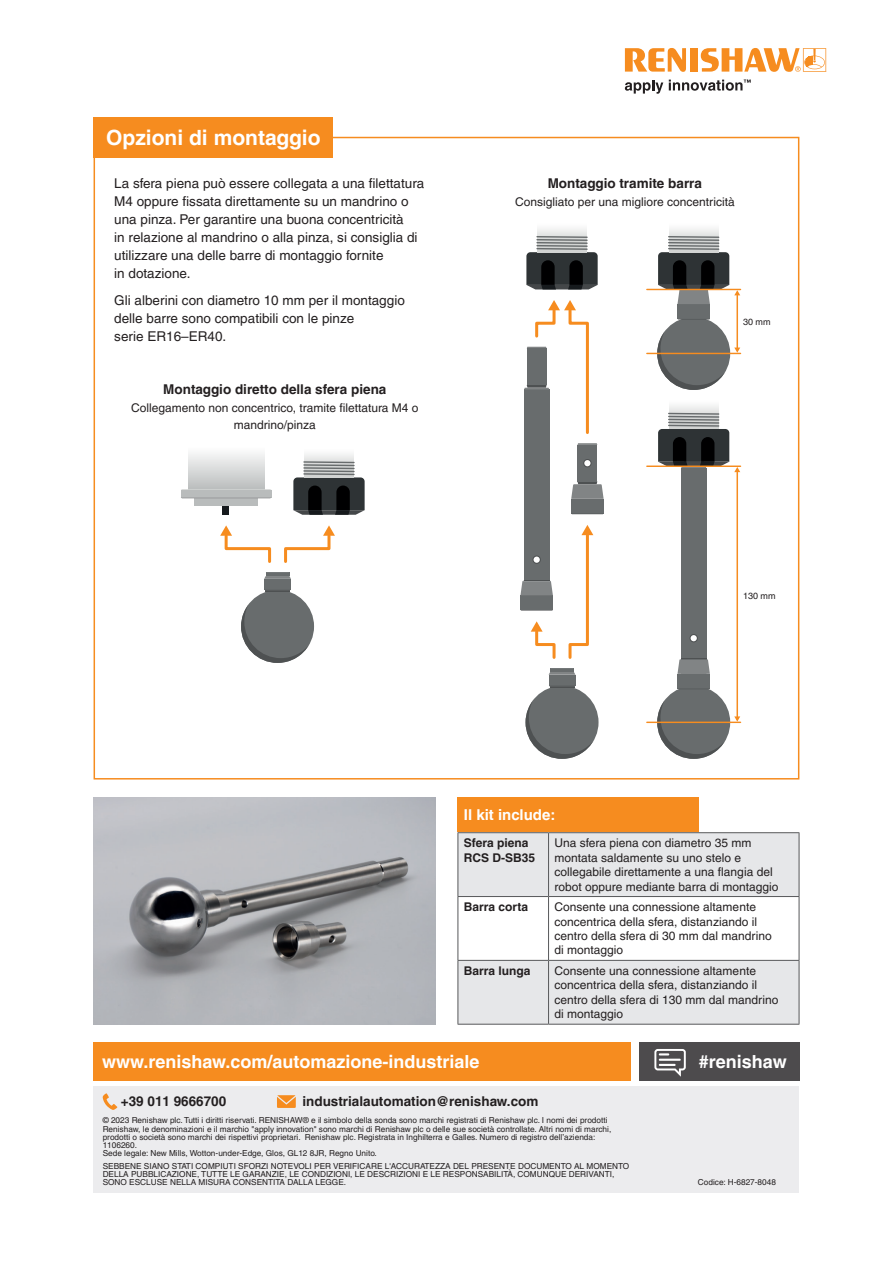
<style>
.page{position:relative;width:893px;height:1263px;background:#fff}
.page>*{position:absolute;margin:0;border:0;box-sizing:border-box;transform-origin:0 0}
.t1{font:700 21px "Helvetica LT Pro";color:#fff}
.t2{font:700 18px "Helvetica LT Pro";color:#fff}
.t3{font:700 15px "Helvetica LT Pro";color:#fff}
.t4{font:13.5px/18px "Helvetica LT Pro";color:#231f20}
.t5{font:700 13.5px "Helvetica LT Pro";color:#231f20}
.t6{font:12px/14.4px "Helvetica LT Pro";color:#231f20}
.t7{font:700 12px/14.4px "Helvetica LT Pro";color:#231f20}
.t8{font:9px "Helvetica LT Pro";color:#231f20}
.t9{font:8.25px/8.2px "Helvetica LT Pro";color:#231f20}
</style>
<div class="page">
<div style="left:657px;top:686px;width:73px;height:73px;background:#686c6d;border-radius:50%"></div>
<svg style="left:657px;top:699px;width:68px;height:60px"></svg>
<div style="left:677px;top:674px;width:33px;height:15px;background:#686c6d"></div>
<div style="left:681px;top:468px;width:25px;height:191px;background:#686c6d"></div>
<svg style="left:689px;top:634px;width:9px;height:8px"></svg>
<svg style="left:691px;top:635px;width:6px;height:6px"></svg>
<svg style="left:677px;top:658px;width:33px;height:16px"></svg>
<svg style="left:669px;top:405px;width:49px;height:8px"></svg>
<hr style="left:736px;top:295px;width:2px;height:53px;background:#f68c1f">
<div style="left:657px;top:317px;width:73px;height:73px;background:#686c6d;border-radius:50%"></div>
<svg style="left:657px;top:331px;width:68px;height:59px"></svg>
<div style="left:677px;top:304px;width:33px;height:15px;background:#686c6d"></div>
<svg style="left:677px;top:319px;width:33px;height:1px"></svg>
<div style="left:669px;top:222px;width:49px;height:30px;background:linear-gradient(to right,#f2f2f2,#f2f2f2)"></div>
<hr style="left:647px;top:289px;width:93px;height:1px;background:#f68c1f">
<hr style="left:647px;top:353px;width:93px;height:1px;background:#f68c1f">
<svg style="left:658px;top:236px;width:82px;height:70px"></svg>
<svg style="left:734px;top:348px;width:6px;height:5px"></svg>
<hr style="left:736px;top:472px;width:2px;height:248px;background:#f68c1f">
<hr style="left:647px;top:465px;width:93px;height:2px;background:#f68c1f">
<hr style="left:647px;top:722px;width:93px;height:1px;background:#f68c1f">
<svg style="left:658px;top:413px;width:82px;height:59px"></svg>
<svg style="left:734px;top:716px;width:6px;height:6px"></svg>
<div style="left:526px;top:686px;width:72px;height:73px;background:#686c6d;border-radius:50%"></div>
<svg style="left:526px;top:699px;width:68px;height:60px"></svg>
<div style="left:549px;top:675px;width:26px;height:11px;background:#686c6d"></div>
<svg style="left:549px;top:668px;width:26px;height:7px"></svg>
<svg style="left:549px;top:686px;width:26px;height:3px"></svg>
<div style="left:520px;top:595px;width:33px;height:15px;background:#686c6d"></div>
<div style="left:524px;top:389px;width:25px;height:192px;background:#686c6d"></div>
<svg style="left:520px;top:610px;width:33px;height:1px"></svg>
<svg style="left:532px;top:555px;width:9px;height:9px"></svg>
<div style="left:534px;top:556px;width:6px;height:7px;background:#fff;border-radius:50%"></div>
<svg style="left:520px;top:580px;width:33px;height:15px"></svg>
<div style="left:571px;top:499px;width:33px;height:15px;background:#686c6d"></div>
<svg style="left:572px;top:514px;width:31px;height:1px"></svg>
<svg style="left:577px;top:443px;width:20px;height:2px"></svg>
<svg style="left:571px;top:481px;width:33px;height:18px"></svg>
<div style="left:577px;top:445px;width:20px;height:36px;background:#686c6d"></div>
<svg style="left:583px;top:459px;width:9px;height:8px"></svg>
<svg style="left:584px;top:460px;width:6px;height:6px"></svg>
<div style="left:537px;top:222px;width:50px;height:30px;background:linear-gradient(to right,#f1f2f2,#f1f2f2)"></div>
<svg style="left:526px;top:236px;width:72px;height:53px;background:#585b5c"></svg>
<svg style="left:531px;top:621px;width:25px;height:38px"></svg>
<svg style="left:568px;top:525px;width:25px;height:134px"></svg>
<svg style="left:524px;top:300px;width:65px;height:136px"></svg>
<div style="left:241px;top:590px;width:73px;height:73px;background:#686c6d;border-radius:50%"></div>
<svg style="left:241px;top:604px;width:68px;height:59px"></svg>
<div style="left:264px;top:579px;width:27px;height:11px;background:#686c6d"></div>
<svg style="left:264px;top:572px;width:27px;height:7px"></svg>
<svg style="left:264px;top:590px;width:27px;height:3px"></svg>
<svg style="left:220px;top:525px;width:52px;height:38px"></svg>
<svg style="left:284px;top:525px;width:51px;height:38px"></svg>
<div style="left:304px;top:447px;width:50px;height:30px;background:linear-gradient(to right,#f2f3f2,#f2f3f2)"></div>
<svg style="left:293px;top:461px;width:72px;height:54px;background:#595c5d"></svg>
<div style="left:222px;top:503px;width:7px;height:12px;background:#161a1d"></div>
<div style="left:194px;top:498px;width:64px;height:8px;background:#b9bcbc"></div>
<div style="left:181px;top:490px;width:91px;height:8px;background:#b9bcbc"></div>
<div style="left:188px;top:447px;width:76px;height:42px;background:linear-gradient(to bottom,#fefefe,#bcbfbf)"></div>
<svg style="left:181px;top:489px;width:90px;height:1px"></svg>
<svg style="left:181px;top:498px;width:90px;height:1px"></svg>
<img style="left:94px;top:797px;width:341px;height:227px">
<div style="left:459px;top:833px;width:340px;height:191px;background:#e6e7e9"></div>
<svg style="left:459px;top:897px;width:340px;height:63px"></svg>
<hr style="left:549px;top:832px;width:250px;height:1px;background:#57585a">
<hr style="left:799px;top:833px;width:1px;height:63px;background:#57585a">
<hr style="left:458px;top:832px;width:91px;height:1px;background:#57585a">
<hr style="left:458px;top:833px;width:1px;height:63px;background:#57585a">
<hr style="left:548px;top:833px;width:1px;height:63px;background:#57585a">
<hr style="left:799px;top:961px;width:1px;height:63px;background:#57585a">
<hr style="left:549px;top:1024px;width:250px;height:1px;background:#57585a">
<hr style="left:458px;top:961px;width:1px;height:63px;background:#57585a">
<hr style="left:548px;top:961px;width:1px;height:63px;background:#57585a">
<hr style="left:458px;top:1024px;width:91px;height:1px;background:#57585a">
<hr style="left:458px;top:897px;width:1px;height:63px;background:#57585a">
<hr style="left:458px;top:896px;width:91px;height:1px;background:#57585a">
<hr style="left:549px;top:896px;width:250px;height:1px;background:#57585a">
<hr style="left:548px;top:897px;width:1px;height:63px;background:#57585a">
<hr style="left:799px;top:897px;width:1px;height:63px;background:#57585a">
<hr style="left:458px;top:960px;width:91px;height:1px;background:#57585a">
<hr style="left:549px;top:960px;width:250px;height:1px;background:#57585a">
<div style="left:458px;top:797px;width:241px;height:35px;background:#f68c1f"></div>
<div style="left:94px;top:117px;width:239px;height:41px;background:#f68c1f"></div>
<div style="left:94px;top:1087px;width:705px;height:106px;background:#ececee"></div>
<svg style="left:103px;top:1093px;width:14px;height:17px"></svg>
<svg style="left:277px;top:1095px;width:19px;height:13px"></svg>
<div style="left:639px;top:1042px;width:160px;height:39px;background:#4d4b4d"></div>
<svg style="left:654px;top:1049px;width:32px;height:28px"></svg>
<div style="left:94px;top:1042px;width:537px;height:39px;background:#f68c1f"></div>
<svg style="left:625px;top:80px;width:38px;height:14px"></svg>
<svg style="left:625px;top:48px;width:61px;height:24px"></svg>
<div style="left:690px;top:48px;width:8px;height:24px;background:#f68c1f"></div>
<svg style="left:701px;top:48px;width:125px;height:24px"></svg>
<svg style="left:669px;top:80px;width:82px;height:11px"></svg>
<h1 class="t1" style="left:106px;top:125px;width:216px">Opzioni di montaggio</h1>
<p class="t4" style="left:114px;top:174px;width:311px">La sfera piena può essere collegata a una filettatura M4 oppure fissata direttamente su un mandrino o una pinza. Per garantire una buona concentricità<br>in relazione al mandrino o alla pinza, si consiglia di utilizzare una delle barre di montaggio fornite<br>in dotazione.</p>
<h3 class="t4" style="left:114px;top:291px;width:292px">Gli alberini con diametro 10 mm per il montaggio delle barre sono compatibili con le pinze<br>serie ER16–ER40.</h3>
<h3 class="t5" style="left:163px;top:381px;width:225px">Montaggio diretto della sfera piena</h3>
<h3 class="t6" style="left:131px;top:400px;width:289px;line-height:16.5px;text-align:center">Collegamento non concentrico, tramite filettatura M4 o mandrino/pinza</h3>
<h3 class="t5" style="left:548px;top:175px;width:156px">Montaggio tramite barra</h3>
<h3 class="t6" style="left:515px;top:195px;width:221px">Consigliato per una migliore concentricità</h3>
<p class="t8" style="left:743px;top:316px;width:29px">30 mm</p>
<p class="t8" style="left:743px;top:591px;width:34px">130 mm</p>
<h3 class="t3" style="left:464px;top:806px;width:93px">Il kit include:</h3>
<h3 class="t7" style="left:464px;top:836px;width:73px">Sfera piena<br>RCS D-SB35</h3>
<h3 class="t6" style="left:554px;top:836px;width:225px">Una sfera piena con diametro 35 mm montata saldamente su uno stelo e collegabile direttamente a una flangia del robot oppure mediante barra di montaggio</h3>
<h3 class="t7" style="left:464px;top:900px;width:66px">Barra corta</h3>
<h3 class="t6" style="left:554px;top:900px;width:219px">Consente una connessione altamente concentrica della sfera, distanziando il centro della sfera di 30 mm dal mandrino di montaggio</h3>
<h3 class="t7" style="left:464px;top:963px;width:68px">Barra lunga</h3>
<h3 class="t6" style="left:554px;top:963px;width:225px">Consente una connessione altamente concentrica della sfera, distanziando il centro della sfera di 130 mm dal mandrino di montaggio</h3>
<h2 class="t2" style="left:102px;top:1051px;width:379px">www.renishaw.com/automazione-industriale</h2>
<h3 class="t5" style="left:121px;top:1093px;width:107px">+39 011 9666700</h3>
<h3 class="t5" style="left:302px;top:1093px;width:237px">industrialautomation@renishaw.com</h3>
<p class="t9" style="left:103px;top:1116px;width:510px">© 2023 Renishaw plc. Tutti i diritti riservati. RENISHAW® e il simbolo della sonda sono marchi registrati di Renishaw plc. I nomi dei prodotti Renishaw, le denominazioni e il marchio "apply innovation" sono marchi di Renishaw plc o delle sue società controllate. Altri nomi di marchi, prodotti o società sono marchi dei rispettivi proprietari. Renishaw plc. Registrata in Inghilterra e Galles. Numero di registro dell’azienda:<br>1106260.<br>Sede legale: New Mills, Wotton-under-Edge, Glos, GL12 8JR, Regno Unito.</p>
<p class="t9" style="left:103px;top:1162px;width:528px">SEBBENE SIANO STATI COMPIUTI SFORZI NOTEVOLI PER VERIFICARE L'ACCURATEZZA DEL PRESENTE DOCUMENTO AL MOMENTO<br>DELLA PUBBLICAZIONE, TUTTE LE GARANZIE, LE CONDIZIONI, LE DESCRIZIONI E LE RESPONSABILITÀ, COMUNQUE DERIVANTI,<br>SONO ESCLUSE NELLA MISURA CONSENTITA DALLA LEGGE.</p>
<h2 class="t2" style="left:699px;top:1051px;width:89px">#renishaw</h2>
<p class="t9" style="left:698px;top:1178px;width:79px">Codice: H-6827-8048</p>
</div>
